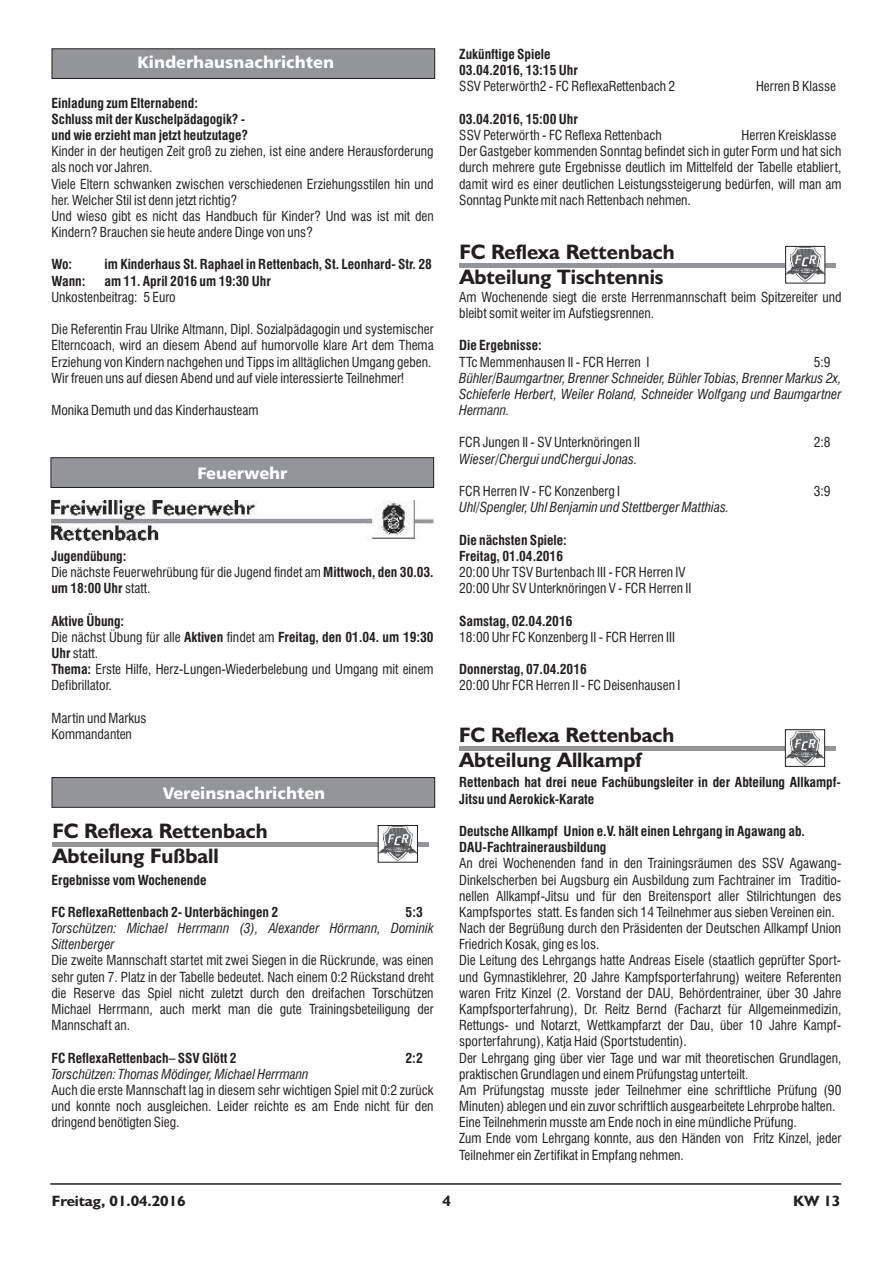
<style>
.page{position:relative;width:893px;height:1263px;background:#fff}
.page>*{position:absolute;margin:0;border:0;box-sizing:border-box;transform-origin:0 0}
.t1{font:700 21px/25.2px "Humanist 521 BT";color:#231f20}
.t2{font:16.5px "Humanist 777 BT Black B";color:#fff}
.t3{font:700 15px "Humanist 521 BT";letter-spacing:-.005em;color:#231f20;scale:1.04 1}
.t4{font:condensed 13.5px/16.2px "Swiss 721 BT";color:#231f20}
.t5{font:700 condensed 13.5px/16.2px "Swiss 721 BT";color:#231f20}
.t6{font:italic condensed 13.5px/16.2px "Swiss 721 BT";color:#231f20;text-align:justify}
.s1{font-weight:700}
.s2{font-weight:400}
</style>
<div class="page">
<hr style="left:50px;top:1183px;width:791px;height:2px;background:#231f20">
<div style="left:52px;top:778px;width:383px;height:29px;background:#939598"></div>
<div style="left:52px;top:777px;width:383px;height:31px;border:1px solid #231f20"></div>
<hr style="left:52px;top:842px;width:376px;height:4px;background:#939598">
<img style="left:380px;top:827px;width:36px;height:34px">
<div style="left:378px;top:825px;width:40px;height:38px;border:1px solid #231f20"></div>
<hr style="left:460px;top:263px;width:376px;height:4px;background:#939598">
<img style="left:786px;top:248px;width:39px;height:36px">
<div style="left:785px;top:246px;width:40px;height:37px;border:1px solid #231f20"></div>
<div style="left:52px;top:49px;width:383px;height:30px;background:#939598"></div>
<div style="left:52px;top:48px;width:383px;height:31px;border:1px solid #231f20"></div>
<div style="left:51px;top:458px;width:383px;height:29px;background:#939598"></div>
<div style="left:51px;top:457px;width:383px;height:31px;border:1px solid #231f20"></div>
<img style="left:51px;top:500px;width:382px;height:41px">
<div style="left:460px;top:746px;width:376px;height:5px;background:#939598"></div>
<img style="left:787px;top:731px;width:36px;height:34px">
<div style="left:785px;top:729px;width:40px;height:38px;border:1px solid #231f20"></div>
<p class="t2" style="left:119px;top:56px;width:251px">Amtliche Bekanntmachungen</p>
<p class="t2" style="left:138px;top:56px;width:198px">Kinderhausnachrichten</p>
<p class="t5" style="left:51px;top:96px;width:198px">Einladung zum Elternabend:<br>Schluss mit der Kuschelpädagogik? - und wie erzieht man jetzt heutzutage?</p>
<p class="t4" style="left:51px;top:144px;width:384px">Kinder in der heutigen Zeit groß zu ziehen, ist eine andere Herausforderung als noch vor Jahren.<br>Viele Eltern schwanken zwischen verschiedenen Erziehungsstilen hin und her. Welcher Stil ist denn jetzt richtig?<br>Und wieso gibt es nicht das Handbuch für Kinder? Und was ist mit den Kindern? Brauchen sie heute andere Dinge von uns?</p>
<p class="t5" style="left:51px;top:258px;width:22px">Wo:</p>
<p class="t5" style="left:105px;top:258px;width:329px">im Kinderhaus St. Raphael in Rettenbach, St. Leonhard- Str. 28</p>
<p class="t5" style="left:51px;top:274px;width:36px">Wann:</p>
<p class="t5" style="left:105px;top:274px;width:168px">am 11. April 2016 um 19:30 Uhr</p>
<p class="t4" style="left:51px;top:290px;width:126px">Unkostenbeitrag: 5 Euro</p>
<p class="t4" style="left:51px;top:322px;width:384px">Die Referentin Frau Ulrike Altmann, Dipl. Sozialpädagogin und systemischer Elterncoach, wird an diesem Abend auf humorvolle klare Art dem Thema Erziehung von Kindern nachgehen und Tipps im alltäglichen Umgang geben.<br>Wir freuen uns auf diesen Abend und auf viele interessierte Teilnehmer!</p>
<p class="t4" style="left:51px;top:403px;width:209px">Monika Demuth und das Kinderhausteam</p>
<p class="t2" style="left:197px;top:466px;width:91px">Feuerwehr</p>
<p class="t5" style="left:459px;top:47px;width:120px">Zukünftige Spiele<br>03.04.2016, 13:15 Uhr</p>
<p class="t4" style="left:459px;top:80px;width:218px">SSV Peterwörth2 - FC ReflexaRettenbach 2</p>
<p class="t4" style="left:756px;top:80px;width:82px">Herren B Klasse</p>
<p class="t5" style="left:459px;top:112px;width:120px">03.04.2016, 15:00 Uhr</p>
<p class="t4" style="left:459px;top:128px;width:204px">SSV Peterwörth - FC Reflexa Rettenbach</p>
<p class="t4" style="left:459px;top:128px;width:384px;text-indent:282px">Herren Kreisklasse Der Gastgeber kommenden Sonntag befindet sich in guter Form und hat sich durch mehrere gute Ergebnisse deutlich im Mittelfeld der Tabelle etabliert, damit wird es einer deutlichen Leistungssteigerung bedürfen, will man am Sonntag Punkte mit nach Rettenbach nehmen.</p>
<h1 class="t1" style="left:459px;top:241px;width:217px">FC Reflexa Rettenbach<br>Abteilung Tischtennis</h1>
<p class="t4" style="left:459px;top:290px;width:384px">Am Wochenende siegt die erste Herrenmannschaft beim Spitzereiter und bleibt somit weiter im Aufstiegsrennen.</p>
<p class="t5" style="left:459px;top:338px;width:84px">Die Ergebnisse:</p>
<p class="t4" style="left:459px;top:355px;width:192px">TTc Memmenhausen II - FCR Herren I</p>
<p class="t4" style="left:814px;top:355px;width:18px">5:9</p>
<p class="t6" style="left:459px;top:371px;width:384px">Bühler/Baumgartner, Brenner Schneider, Bühler Tobias, Brenner Markus 2x, Schieferle Herbert, Weiler Roland, Schneider Wolfgang und Baumgartner Hermann.</p>
<p class="t4" style="left:459px;top:436px;width:182px">FCR Jungen II - SV Unterknöringen II</p>
<p class="t4" style="left:814px;top:436px;width:18px">2:8</p>
<p class="t6" style="left:459px;top:452px;width:180px">Wieser/Chergui undChergui Jonas.</p>
<p class="t4" style="left:459px;top:484px;width:162px">FCR Herren IV - FC Konzenberg I</p>
<p class="t4" style="left:814px;top:484px;width:18px">3:9</p>
<p class="t6" style="left:459px;top:500px;width:272px">Uhl/Spengler, Uhl Benjamin und Stettberger Matthias.</p>
<p class="t5" style="left:459px;top:533px;width:109px">Die nächsten Spiele:</p>
<p class="t5" style="left:51px;top:549px;width:77px">Jugendübung:</p>
<p class="t5" style="left:459px;top:549px;width:105px">Freitag, 01.04.2016</p>
<p class="t4" style="left:51px;top:565px;width:384px">Die nächste Feuerwehrübung für die Jugend findet am <span class="s1">Mittwoch, den 30.03.</span></p>
<p class="t4" style="left:459px;top:565px;width:228px">20:00 Uhr TSV Burtenbach III - FCR Herren IV</p>
<p class="t5" style="left:51px;top:581px;width:100px">um 18:00 Uhr <span class="s2">statt.</span></p>
<p class="t4" style="left:459px;top:581px;width:234px">20:00 Uhr SV Unterknöringen V - FCR Herren II</p>
<p class="t5" style="left:51px;top:614px;width:74px">Aktive Übung:</p>
<p class="t5" style="left:459px;top:614px;width:115px">Samstag, 02.04.2016</p>
<p class="t5" style="left:51px;top:630px;width:384px"><span class="s2">Die nächst Übung für alle</span> Aktiven <span class="s2">findet am</span> Freitag, den 01.04. um 19:30</p>
<p class="t4" style="left:459px;top:630px;width:217px">18:00 Uhr FC Konzenberg II - FCR Herren III</p>
<p class="t4" style="left:51px;top:646px;width:384px"><span class="s1">Uhr</span> statt.<br><span class="s1">Thema:</span> Erste Hilfe, Herz-Lungen-Wiederbelebung und Umgang mit einem</p>
<p class="t5" style="left:459px;top:662px;width:129px">Donnerstag, 07.04.2016</p>
<p class="t4" style="left:51px;top:678px;width:62px">Defibrillator.</p>
<p class="t4" style="left:459px;top:678px;width:223px">20:00 Uhr FCR Herren II - FC Deisenhausen I</p>
<p class="t4" style="left:51px;top:711px;width:97px">Martin und Markus<br>Kommandanten</p>
<p class="t5" style="left:459px;top:775px;width:383px">Rettenbach hat drei neue Fachübungsleiter in der Abteilung Allkampf-<br>Jitsu und Aerokick-Karate</p>
<p class="t5" style="left:459px;top:824px;width:347px">Deutsche Allkampf Union e.V. hält einen Lehrgang in Agawang ab.<br>DAU-Fachtrainerausbildung</p>
<p class="t4" style="left:459px;top:856px;width:384px">An drei Wochenenden fand in den Trainingsräumen des SSV Agawang-</p>
<p class="t5" style="left:51px;top:873px;width:156px">Ergebnisse vom Wochenende</p>
<p class="t4" style="left:459px;top:873px;width:384px">Dinkelscherben bei Augsburg ein Ausbildung zum Fachtrainer im Traditio&shy;nellen Allkampf-Jitsu und für den Breitensport aller Stilrichtungen des</p>
<p class="t5" style="left:51px;top:905px;width:228px">FC ReflexaRettenbach 2- Unterbächingen 2</p>
<p class="t5" style="left:406px;top:905px;width:19px">5:3</p>
<p class="t4" style="left:459px;top:905px;width:377px">Kampfsportes statt. Es fanden sich 14 Teilnehmer aus sieben Vereinen ein.</p>
<p class="t6" style="left:51px;top:921px;width:384px">Torschützen: Michael Herrmann (3), Alexander Hörmann, Dominik</p>
<p class="t4" style="left:459px;top:921px;width:384px">Nach der Begrüßung durch den Präsidenten der Deutschen Allkampf Union</p>
<p class="t6" style="left:51px;top:937px;width:65px">Sittenberger</p>
<p class="t4" style="left:459px;top:937px;width:142px">Friedrich Kosak, ging es los.</p>
<p class="t4" style="left:51px;top:954px;width:384px">Die zweite Mannschaft startet mit zwei Siegen in die Rückrunde, was einen</p>
<p class="t4" style="left:459px;top:954px;width:384px">Die Leitung des Lehrgangs hatte Andreas Eisele (staatlich geprüfter Sport-</p>
<p class="t4" style="left:51px;top:970px;width:384px">sehr guten 7. Platz in der Tabelle bedeutet. Nach einem 0:2 Rückstand dreht</p>
<p class="t4" style="left:459px;top:970px;width:384px">und Gymnastiklehrer, 20 Jahre Kampfsporterfahrung) weitere Referenten</p>
<p class="t4" style="left:51px;top:986px;width:384px">die Reserve das Spiel nicht zuletzt durch den dreifachen Torschützen</p>
<p class="t4" style="left:459px;top:986px;width:384px">waren Fritz Kinzel (2. Vorstand der DAU, Behördentrainer, über 30 Jahre</p>
<p class="t4" style="left:51px;top:1002px;width:384px">Michael Herrmann, auch merkt man die gute Trainingsbeteiligung der</p>
<p class="t4" style="left:459px;top:1002px;width:384px">Kampfsporterfahrung), Dr. Reitz Bernd (Facharzt für Allgemeinmedizin,</p>
<p class="t4" style="left:51px;top:1018px;width:80px">Mannschaft an.</p>
<p class="t4" style="left:459px;top:1018px;width:384px">Rettungs- und Notarzt, Wettkampfarzt der Dau, über 10 Jahre Kampf&shy;sporterfahrung), Katja Haid (Sportstudentin).</p>
<p class="t5" style="left:51px;top:1051px;width:187px">FC ReflexaRettenbach– SSV Glött 2</p>
<p class="t5" style="left:405px;top:1051px;width:19px">2:2</p>
<p class="t4" style="left:459px;top:1051px;width:384px">Der Lehrgang ging über vier Tage und war mit theoretischen Grundlagen,</p>
<p class="t6" style="left:51px;top:1067px;width:259px">Torschützen: Thomas Mödinger, Michael Herrmann</p>
<p class="t4" style="left:459px;top:1067px;width:291px">praktischen Grundlagen und einem Prüfungstag unterteilt.</p>
<p class="t4" style="left:51px;top:1083px;width:384px">Auch die erste Mannschaft lag in diesem sehr wichtigen Spiel mit 0:2 zurück</p>
<p class="t4" style="left:459px;top:1083px;width:384px">Am Prüfungstag musste jeder Teilnehmer eine schriftliche Prüfung (90</p>
<p class="t4" style="left:51px;top:1099px;width:384px">und konnte noch ausgleichen. Leider reichte es am Ende nicht für den</p>
<p class="t4" style="left:459px;top:1099px;width:378px">Minuten) ablegen und ein zuvor schriftlich ausgearbeitete Lehrprobe halten.</p>
<p class="t4" style="left:51px;top:1115px;width:130px">dringend benötigten Sieg.</p>
<p class="t4" style="left:459px;top:1115px;width:384px">Eine Teilnehmerin musste am Ende noch in eine mündliche Prüfung.<br>Zum Ende vom Lehrgang konnte, aus den Händen von Fritz Kinzel, jeder<br>Teilnehmer ein Zertifikat in Empfang nehmen.</p>
<h1 class="t1" style="left:459px;top:725px;width:217px">FC Reflexa Rettenbach<br>Abteilung Allkampf</h1>
<p class="t2" style="left:119px;top:784px;width:251px">Amtliche Bekanntmachungen</p>
<p class="t2" style="left:163px;top:786px;width:164px">Vereinsnachrichten</p>
<h1 class="t1" style="left:52px;top:821px;width:217px">FC Reflexa Rettenbach<br>Abteilung Fußball</h1>
<p class="t3" style="left:52px;top:1195px;width:130px">Freitag, 01.04.2016</p>
<p class="t3" style="left:442px;top:1195px;width:10px">4</p>
<p class="t3" style="left:793px;top:1195px;width:47px">KW 13</p>
</div>
